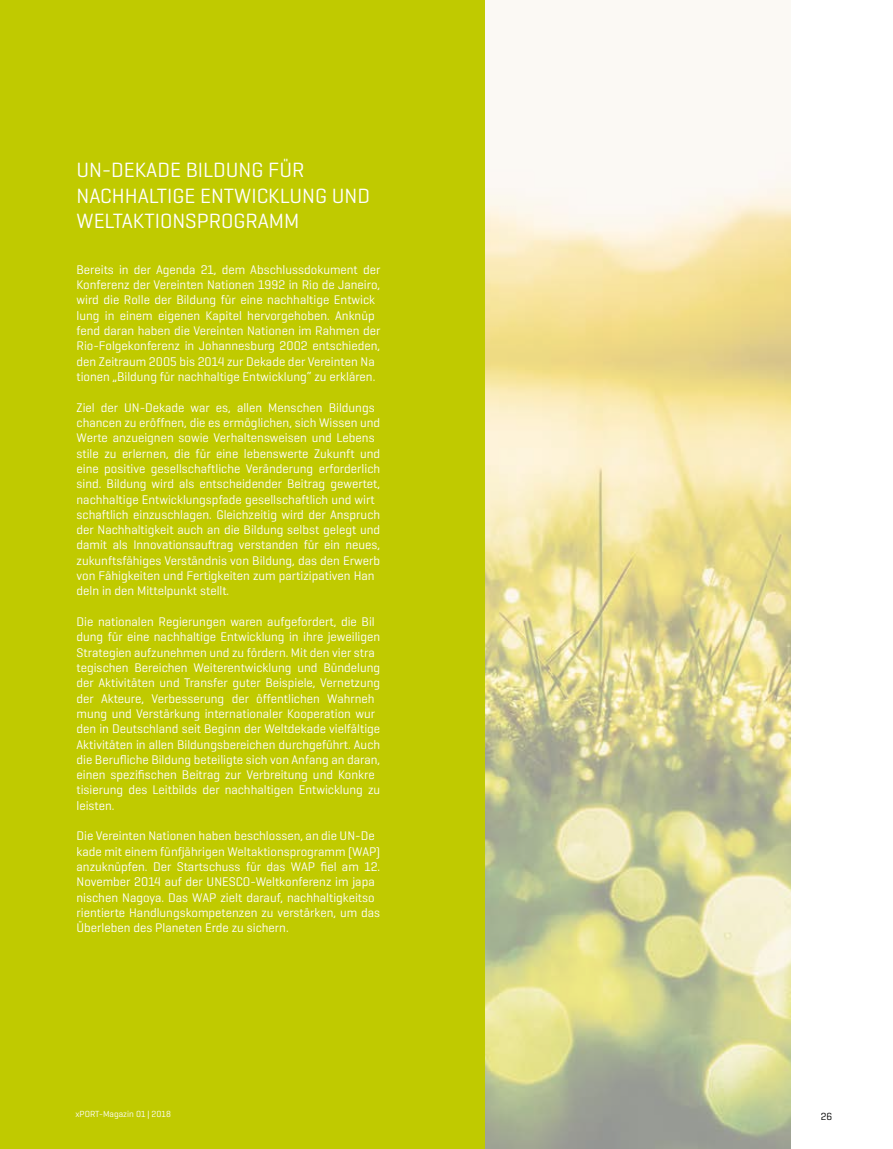
<style>
.page{position:relative;width:893px;height:1149px;background:#fff}
.page>*{position:absolute;margin:0;border:0;box-sizing:border-box;transform-origin:0 0}
.t1{font:21px/25.2px "Geogrotesque";color:#fff}
.t2{font:12.75px/15.3px "Geogrotesque";color:#fff}
.t3{font:10.5px "Geogrotesque";color:#000}
.t4{font:9px "Geogrotesque";color:#fff}
</style>
<div class="page">
<img style="left:485px;top:0;width:306px;height:1148px">
<div style="left:0;top:0;width:485px;height:1148px;background:#c0ca00"></div>
<h1 class="t1" style="left:77px;top:157px;width:295px">UN-DEKADE BILDUNG FÜR<br>NACHHALTIGE ENTWICKLUNG UND<br>WELTAKTIONSPROGRAMM</h1>
<p class="t2" style="left:77px;top:261px;width:305px">Bereits in der Agenda 21, dem Abschlussdokument der Konferenz der Vereinten Nationen 1992 in Rio de Janeiro, wird die Rolle der Bildung für eine nachhaltige Entwick lung in einem eigenen Kapitel hervorgehoben. Anknüp fend daran haben die Vereinten Nationen im Rahmen der Rio-Folgekonferenz in Johannesburg 2002 entschieden, den Zeitraum 2005 bis 2014 zur Dekade der Vereinten Na tionen „Bildung für nachhaltige Entwicklung“ zu erklären.</p>
<p class="t2" style="left:77px;top:399px;width:305px">Ziel der UN-Dekade war es, allen Menschen Bildungs chancen zu eröffnen, die es ermöglichen, sich Wissen und Werte anzueignen sowie Verhaltensweisen und Lebens stile zu erlernen, die für eine lebenswerte Zukunft und eine positive gesellschaftliche Veränderung erforderlich sind. Bildung wird als entscheidender Beitrag gewertet, nachhaltige Entwicklungspfade gesellschaftlich und wirt schaftlich einzuschlagen. Gleichzeitig wird der Anspruch der Nachhaltigkeit auch an die Bildung selbst gelegt und damit als Innovationsauftrag verstanden für ein neues, zukunftsfähiges Verständnis von Bildung, das den Erwerb von Fähigkeiten und Fertigkeiten zum partizipativen Han deln in den Mittelpunkt stellt.</p>
<p class="t2" style="left:77px;top:613px;width:305px">Die nationalen Regierungen waren aufgefordert, die Bil dung für eine nachhaltige Entwicklung in ihre jeweiligen Strategien aufzunehmen und zu fördern. Mit den vier stra tegischen Bereichen Weiterentwicklung und Bündelung der Aktivitäten und Transfer guter Beispiele, Vernetzung der Akteure, Verbesserung der öffentlichen Wahrneh mung und Verstärkung internationaler Kooperation wur den in Deutschland seit Beginn der Weltdekade vielfältige Aktivitäten in allen Bildungsbereichen durchgeführt. Auch die Berufiche Bildung beteiligte sich von Anfang an daran, einen spezifschen Beitrag zur Verbreitung und Konkre tisierung des Leitbilds der nachhaltigen Entwicklung zu leisten.</p>
<p class="t2" style="left:77px;top:827px;width:305px">Die Vereinten Nationen haben beschlossen, an die UN-De kade mit einem fünfjährigen Weltaktionsprogramm (WAP) anzuknüpfen. Der Startschuss für das WAP fel am 12.<br>November 2014 auf der UNESCO-Weltkonferenz im japa nischen Nagoya. Das WAP zielt darauf, nachhaltigkeitso rientierte Handlungskompetenzen zu verstärken, um das Überleben des Planeten Erde zu sichern.</p>
<p class="t4" style="left:75px;top:1108px;width:97px">xPORT-Magazin 01 | 2018</p>
<p class="t3" style="left:821px;top:1109px;width:13px">26</p>
</div>
